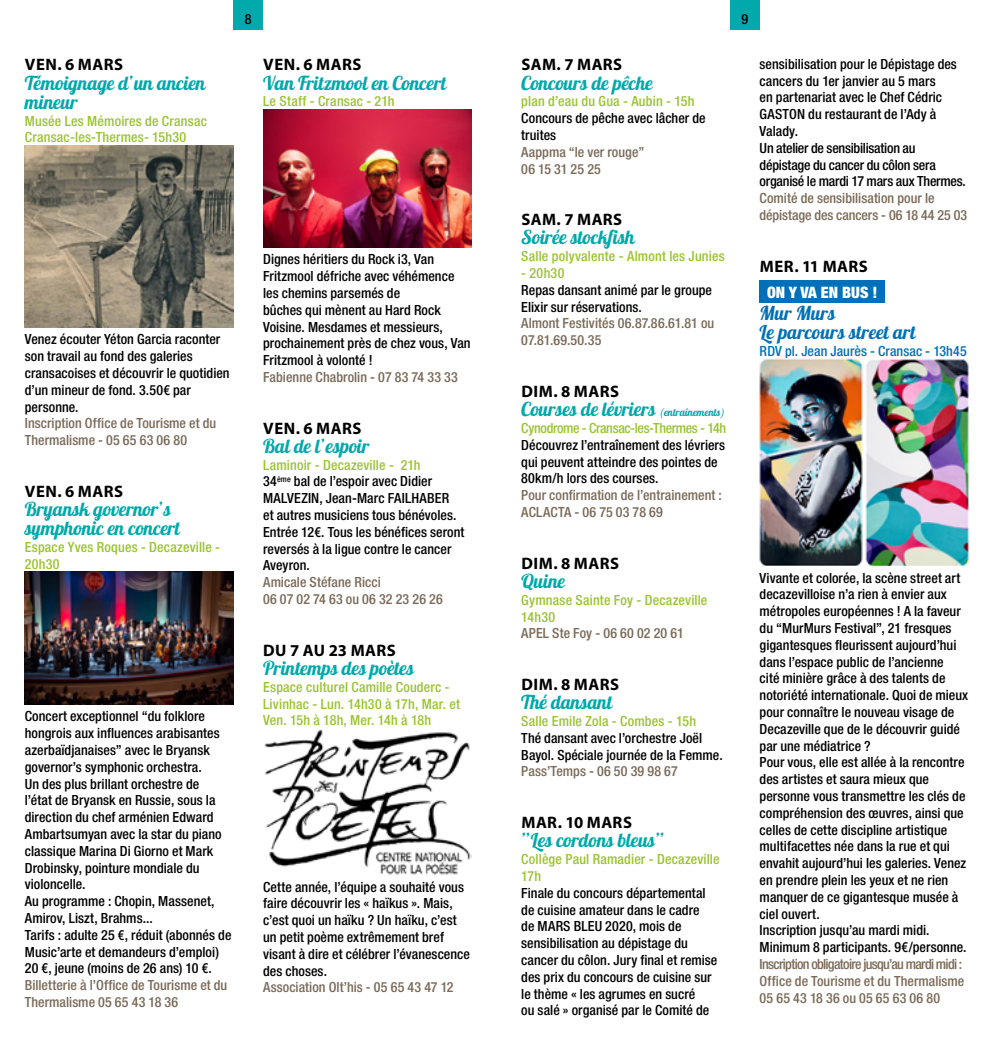
<style>
.page{position:relative;width:993px;height:1042px;background:#fff}
.page>*{position:absolute;margin:0;border:0;box-sizing:border-box;transform-origin:0 0}
.t1{font:19.25px/19.2px "Lobster 1.4";letter-spacing:-.01em;color:#00a9ab}
.t2{font:19.25px "Lobster 1.4";letter-spacing:.01em;color:#00a9ab}
.t3{font:19.25px/19.2px "Lobster 1.4";letter-spacing:.035em;color:#00a9ab}
.t4{font:19.25px/19.2px "Lobster 1.4";color:#0071b9}
.t5{font:19.25px "Lobster 1.4";letter-spacing:.04em;color:#00a9ab}
.t6{font:700 16.62px "Myriad Pro";letter-spacing:.03em;color:#000}
.t7{font:900 condensed 15.75px "Helvetica Neue";color:#fff}
.t8{font:500 condensed 14px/16.8px "Helvetica Neue";letter-spacing:.005em;color:#000}
.t9{font:500 condensed 14px/16.8px "Helvetica Neue";letter-spacing:.005em;color:#7b6a58}
.t10{font:500 condensed 14px/16.8px "Helvetica Neue";letter-spacing:.01em;color:#9ac431}
.t11{font:500 condensed 14px/16.8px "Helvetica Neue";letter-spacing:-.02em;color:#7b6a58}
.t12{font:500 condensed 14px "Helvetica Neue";letter-spacing:-.025em;color:#9ac431}
.t13{font:500 condensed 14px "Helvetica Neue";letter-spacing:.005em;color:#0071b9}
.s1{color:#9ac431}
.s2{font-size:10.5px}
</style>
<div class="page">
<div style="left:233px;top:0;width:30px;height:30px;background:#00a9ab"></div>
<div style="left:729px;top:0;width:30px;height:30px;background:#00a9ab"></div>
<img style="left:25px;top:145px;width:208px;height:182px">
<img style="left:25px;top:572px;width:208px;height:132px">
<img style="left:263px;top:109px;width:208px;height:138px">
<img style="left:264px;top:729px;width:207px;height:146px">
<div style="left:759px;top:280px;width:125px;height:23px;background:#0071b9"></div>
<img style="left:759px;top:359px;width:208px;height:207px">
<p class="t6" style="left:25px;top:54px;width:99px">VEN. 6 MARS</p>
<h1 class="t3" style="left:25px;top:73px;width:181px">Témoignage d’un ancien mineur</h1>
<p class="t10" style="left:25px;top:112px;width:183px">Musée Les Mémoires de Cransac<br>Cransac-les-Thermes- 15h30</p>
<p class="t8" style="left:25px;top:331px;width:206px">Venez écouter Yéton Garcia raconter son travail au fond des galeries cransacoises et découvrir le quotidien d’un mineur de fond. 3.50€ par personne.</p>
<p class="t9" style="left:25px;top:415px;width:193px">Inscription Office de Tourisme et du<br>Thermalisme - 05 65 63 06 80</p>
<p class="t6" style="left:25px;top:480px;width:99px">VEN. 6 MARS</p>
<h1 class="t1" style="left:25px;top:499px;width:157px">Bryansk governor’s symphonic en concert</h1>
<p class="t10" style="left:25px;top:538px;width:197px">Espace Yves Roques - Decazeville -<br>20h30</p>
<p class="t8" style="left:25px;top:708px;width:208px">Concert exceptionnel “du folklore hongrois aux influences arabisantes azerbaïdjanaises” avec le Bryansk governor’s symphonic orchestra.<br>Un des plus brillant orchestre de<br>l’état de Bryansk en Russie, sous la direction du chef arménien Edward<br>Ambartsumyan avec la star du piano classique Marina Di Giorno et Mark<br>Drobinsky, pointure mondiale du violoncelle.<br>Au programme : Chopin, Massenet,<br>Amirov, Liszt, Brahms...<br>Tarifs : adulte 25 €, réduit (abonnés de<br>Music’arte et demandeurs d’emploi)<br>20 €, jeune (moins de 26 ans) 10 €.</p>
<p class="t9" style="left:25px;top:976px;width:204px">Billetterie à l’Office de Tourisme et du<br>Thermalisme 05 65 43 18 36</p>
<p class="t8" style="left:245px;top:10px;width:8px">8</p>
<p class="t8" style="left:741px;top:10px;width:8px">9</p>
<p class="t6" style="left:263px;top:54px;width:99px">VEN. 6 MARS</p>
<h1 class="t1" style="left:263px;top:73px;width:185px">Van Fritzmool en Concert</h1>
<p class="t10" style="left:263px;top:93px;width:133px">Le Staff - Cransac - 21h</p>
<p class="t8" style="left:263px;top:251px;width:209px">Dignes héritiers du Rock i3, Van<br>Fritzmool défriche avec véhémence les chemins parsemés de<br>bûches qui mènent au Hard Rock<br>Voisine. Mesdames et messieurs, prochainement près de chez vous, Van<br>Fritzmool à volonté !</p>
<p class="t9" style="left:263px;top:368px;width:196px">Fabienne Chabrolin - 07 83 74 33 33</p>
<p class="t6" style="left:263px;top:417px;width:99px">VEN. 6 MARS</p>
<h1 class="t2" style="left:263px;top:433px;width:108px">Bal de l’espoir</h1>
<p class="t8" style="left:263px;top:456px;width:203px"><span class="s1">Laminoir - Decazeville - 21h<br></span>34<sup>ème</sup> bal de l’espoir avec Didier<br>MALVEZIN, Jean-Marc FAILHABER<br>et autres musiciens tous bénévoles.<br>Entrée 12€. Tous les bénéfices seront reversés à la ligue contre le cancer<br>Aveyron.</p>
<p class="t9" style="left:263px;top:574px;width:181px">Amicale Stéfane Ricci<br>06 07 02 74 63 ou 06 32 23 26 26</p>
<p class="t6" style="left:263px;top:639px;width:134px">DU 7 AU 23 MARS</p>
<h1 class="t1" style="left:263px;top:658px;width:151px">Printemps des poètes</h1>
<p class="t10" style="left:263px;top:678px;width:198px">Espace culturel Camille Couderc -<br>Livinhac - Lun. 14h30 à 17h, Mar. et<br>Ven. 15h à 18h, Mer. 14h à 18h</p>
<p class="t8" style="left:263px;top:878px;width:208px">Cette année, l’équipe a souhaité vous faire découvrir les « haïkus ». Mais, c’est quoi un haïku ? Un haïku, c’est un petit poème extrêmement bref visant à dire et célébrer l’évanescence des choses.</p>
<p class="t9" style="left:263px;top:979px;width:192px">Association Olt’his - 05 65 43 47 12</p>
<p class="t6" style="left:521px;top:54px;width:102px">SAM. 7 MARS</p>
<h1 class="t1" style="left:521px;top:73px;width:133px">Concours de pêche</h1>
<p class="t10" style="left:521px;top:93px;width:174px">plan d’eau du Gua - Aubin - 15h</p>
<p class="t8" style="left:521px;top:110px;width:186px">Concours de pêche avec lâcher de truites</p>
<p class="t9" style="left:521px;top:143px;width:124px">Aappma “le ver rouge”<br>06 15 31 25 25</p>
<p class="t6" style="left:521px;top:209px;width:102px">SAM. 7 MARS</p>
<h1 class="t1" style="left:521px;top:228px;width:115px">Soirée stockfish</h1>
<p class="t10" style="left:521px;top:248px;width:205px">Salle polyvalente - Almont les Junies</p>
<p class="t10" style="left:521px;top:264px;width:45px">- 20h30</p>
<p class="t8" style="left:521px;top:281px;width:192px">Repas dansant animé par le groupe<br>Elixir sur réservations.</p>
<p class="t9" style="left:521px;top:315px;width:194px">Almont Festivités 06.87.86.61.81 ou<br>07.81.69.50.35</p>
<p class="t6" style="left:521px;top:380px;width:99px">DIM. 8 MARS</p>
<h1 class="t2" style="left:521px;top:397px;width:205px">Courses de lévriers <span class="s2">(entraînements)</span></h1>
<p class="t12" style="left:521px;top:420px;width:206px">Cynodrome - Cransac-les-Thermes - 14h</p>
<p class="t8" style="left:521px;top:436px;width:205px">Découvrez l’entraînement des lévriers qui peuvent atteindre des pointes de<br>80km/h lors des courses.</p>
<p class="t9" style="left:521px;top:487px;width:202px">Pour confirmation de l’entrainement :<br>ACLACTA - 06 75 03 78 69</p>
<p class="t6" style="left:521px;top:552px;width:99px">DIM. 8 MARS</p>
<h1 class="t2" style="left:521px;top:568px;width:45px">Quine</h1>
<p class="t10" style="left:521px;top:591px;width:187px">Gymnase Sainte Foy - Decazeville<br>14h30</p>
<p class="t9" style="left:521px;top:625px;width:164px">APEL Ste Foy - 06 60 02 20 61</p>
<p class="t6" style="left:521px;top:673px;width:99px">DIM. 8 MARS</p>
<h1 class="t5" style="left:521px;top:690px;width:93px">Thé dansant</h1>
<p class="t10" style="left:521px;top:712px;width:176px">Salle Emile Zola - Combes - 15h</p>
<p class="t8" style="left:521px;top:729px;width:203px">Thé dansant avec l’orchestre Joël<br>Bayol. Spéciale journée de la Femme.</p>
<p class="t9" style="left:521px;top:763px;width:158px">Pass’Temps - 06 50 39 98 67</p>
<p class="t6" style="left:521px;top:811px;width:112px">MAR. 10 MARS</p>
<h1 class="t2" style="left:521px;top:828px;width:145px">”Les cordons bleus”</h1>
<p class="t10" style="left:521px;top:850px;width:200px">Collège Paul Ramadier - Decazeville<br>17h</p>
<p class="t8" style="left:521px;top:884px;width:197px">Finale du concours départemental de cuisine amateur dans le cadre<br>de MARS BLEU 2020, mois de sensibilisation au dépistage du cancer du côlon. Jury final et remise des prix du concours de cuisine sur le thème « les agrumes en sucré<br>ou salé » organisé par le Comité de</p>
<p class="t8" style="left:759px;top:55px;width:208px">sensibilisation pour le Dépistage des cancers du 1er janvier au 5 mars<br>en partenariat avec le Chef Cédric<br>GASTON du restaurant de l’Ady à<br>Valady.<br>Un atelier de sensibilisation au dépistage du cancer du côlon sera organisé le mardi 17 mars aux Thermes.</p>
<p class="t9" style="left:759px;top:190px;width:209px">Comité de sensibilisation pour le dépistage des cancers - 06 18 44 25 03</p>
<p class="t6" style="left:759px;top:255px;width:109px">MER. 11 MARS</p>
<p class="t7" style="left:766px;top:282px;width:112px">ON Y VA EN BUS !</p>
<h1 class="t4" style="left:759px;top:303px;width:158px">Mur Murs<br>Le parcours street art</h1>
<p class="t13" style="left:759px;top:343px;width:209px">RDV pl. Jean Jaurès - Cransac - 13h45</p>
<p class="t8" style="left:759px;top:569px;width:210px">Vivante et colorée, la scène street art decazevilloise n’a rien à envier aux métropoles européennes ! A la faveur du “MurMurs Festival”, 21 fresques gigantesques fleurissent aujourd’hui dans l’espace public de l’ancienne<br>cité minière grâce à des talents de notoriété internationale. Quoi de mieux pour connaître le nouveau visage de Decazeville que de le découvrir guidé par une médiatrice ?<br>Pour vous, elle est allée à la rencontre des artistes et saura mieux que personne vous transmettre les clés de compréhension des œuvres, ainsi que celles de cette discipline artistique multifacettes née dans la rue et qui envahit aujourd’hui les galeries. Venez en prendre plein les yeux et ne rien manquer de ce gigantesque musée à ciel ouvert.<br>Inscription jusqu’au mardi midi.<br>Minimum 8 participants. 9€/personne.</p>
<p class="t11" style="left:759px;top:955px;width:206px">Inscription obligatoire jusqu’au mardi midi :<br>Office de Tourisme et du Thermalisme<br>05 65 43 18 36 ou 05 65 63 06 80</p>
</div>
